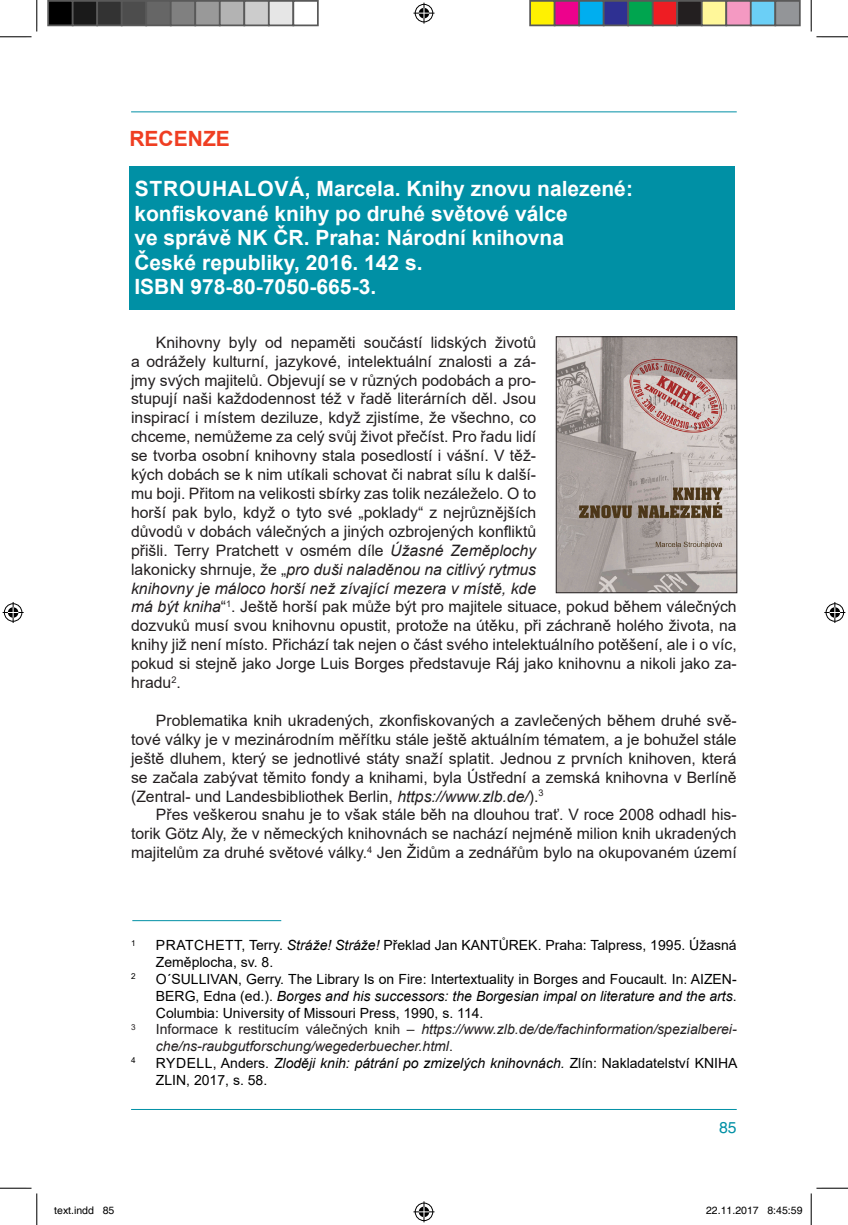
<style>
.page{position:relative;width:848px;height:1225px;background:#fff}
.page>*{position:absolute;margin:0;border:0;box-sizing:border-box;transform-origin:0 0}
.t1{font:700 21px "Arial";color:#fff}
.t2{font:700 21px "Arial";color:#ef3e22}
.t3{font:15.75px/18.9px "Arial";color:#231f20;text-align:justify}
.t4{font:15.75px "Helvetica CE";color:#0090a5}
.Endnote_text{font:14px/16.8px "Arial";color:#000}
.t5{font:italic 14px/16.8px "Arial";color:#231f20}
.t6{font:10.5px "Helvetica";color:#000}
.Endnote_text-2{font:8.22px "Arial";color:#000}
.t7{font:8.22px "Arial";color:#231f20}
.s1{font-style:italic}
.s2{font-style:normal}
</style>
<div class="page">
<hr style="left:131px;top:111px;width:605px;height:1px;background:#0090a5">
<hr style="left:131px;top:1108px;width:605px;height:1px;background:#0090a5">
<div style="left:129px;top:166px;width:606px;height:144px;background:#0090a5"></div>
<img style="left:558px;top:338px;width:176px;height:253px">
<div style="left:556px;top:336px;width:180px;height:257px;border:1px solid #231f20"></div>
<hr style="left:132px;top:920px;width:149px;height:1px;background:#0090a5">
<hr style="left:0;top:36px;width:32px;height:1px;background:#000">
<hr style="left:816px;top:36px;width:31px;height:1px;background:#000">
<hr style="left:0;top:1187px;width:32px;height:1px;background:#000">
<hr style="left:816px;top:1187px;width:31px;height:1px;background:#000">
<hr style="left:36px;top:0;width:1px;height:32px;background:#000">
<hr style="left:36px;top:1193px;width:1px;height:31px;background:#000">
<hr style="left:810px;top:0;width:1px;height:32px;background:#000">
<hr style="left:810px;top:1193px;width:1px;height:31px;background:#000">
<svg style="left:413px;top:3px;width:21px;height:21px"></svg>
<svg style="left:413px;top:1201px;width:21px;height:21px"></svg>
<svg style="left:3px;top:602px;width:21px;height:21px"></svg>
<svg style="left:824px;top:602px;width:21px;height:21px"></svg>
<div style="left:48px;top:1px;width:25px;height:24px;background:#000"></div>
<div style="left:47px;top:0;width:27px;height:26px;border:2px solid #595959"></div>
<div style="left:73px;top:1px;width:24px;height:24px;background:#1a1a1a"></div>
<div style="left:72px;top:0;width:26px;height:26px;border:2px solid #595959"></div>
<div style="left:97px;top:1px;width:25px;height:24px;background:#333"></div>
<div style="left:96px;top:0;width:26px;height:26px;border:2px solid #595959"></div>
<div style="left:122px;top:1px;width:24px;height:24px;background:#4d4d4d"></div>
<div style="left:121px;top:0;width:26px;height:26px;border:2px solid #595959"></div>
<div style="left:146px;top:1px;width:25px;height:24px;background:#666"></div>
<div style="left:145px;top:0;width:27px;height:26px;border:2px solid #595959"></div>
<div style="left:171px;top:1px;width:24px;height:24px;background:#808080"></div>
<div style="left:170px;top:0;width:26px;height:26px;border:2px solid #595959"></div>
<div style="left:195px;top:1px;width:25px;height:24px;background:#999"></div>
<div style="left:194px;top:0;width:26px;height:26px;border:2px solid #595959"></div>
<div style="left:220px;top:1px;width:24px;height:24px;background:#b3b3b3"></div>
<div style="left:219px;top:0;width:26px;height:26px;border:2px solid #595959"></div>
<div style="left:244px;top:1px;width:25px;height:24px;background:#ccc"></div>
<div style="left:243px;top:0;width:27px;height:26px;border:2px solid #595959"></div>
<div style="left:269px;top:1px;width:24px;height:24px;background:#e6e6e6"></div>
<div style="left:268px;top:0;width:26px;height:26px;border:2px solid #595959"></div>
<div style="left:292px;top:0;width:26px;height:26px;border:2px solid #595959"></div>
<div style="left:530px;top:1px;width:24px;height:24px;background:#fff101"></div>
<div style="left:529px;top:0;width:26px;height:26px;border:2px solid #595959"></div>
<div style="left:554px;top:1px;width:25px;height:24px;background:#ed028c"></div>
<div style="left:553px;top:0;width:27px;height:26px;border:2px solid #595959"></div>
<div style="left:579px;top:1px;width:24px;height:24px;background:#00aeef"></div>
<div style="left:578px;top:0;width:26px;height:26px;border:2px solid #595959"></div>
<div style="left:603px;top:1px;width:25px;height:24px;background:#2e3092"></div>
<div style="left:602px;top:0;width:27px;height:26px;border:2px solid #595959"></div>
<div style="left:628px;top:1px;width:24px;height:24px;background:#00a54f"></div>
<div style="left:627px;top:0;width:26px;height:26px;border:2px solid #595959"></div>
<div style="left:652px;top:1px;width:25px;height:24px;background:#ee1d23"></div>
<div style="left:651px;top:0;width:27px;height:26px;border:2px solid #595959"></div>
<div style="left:677px;top:1px;width:24px;height:24px;background:#231f20"></div>
<div style="left:676px;top:0;width:26px;height:26px;border:2px solid #595959"></div>
<div style="left:701px;top:1px;width:25px;height:24px;background:#fff79a"></div>
<div style="left:700px;top:0;width:27px;height:26px;border:2px solid #595959"></div>
<div style="left:726px;top:1px;width:24px;height:24px;background:#f499c2"></div>
<div style="left:725px;top:0;width:26px;height:26px;border:2px solid #595959"></div>
<div style="left:750px;top:1px;width:25px;height:24px;background:#6bcff6"></div>
<div style="left:749px;top:0;width:27px;height:26px;border:2px solid #595959"></div>
<div style="left:775px;top:1px;width:24px;height:24px;background:#939598"></div>
<div style="left:774px;top:0;width:26px;height:26px;border:2px solid #595959"></div>
<p class="t2" style="left:129px;top:124px;width:102px">RECENZE</p>
<p class="t1" style="left:135px;top:174px;width:499px">STROUHALOVÁ, Marcela. Knihy znovu nalezené:</p>
<p class="t1" style="left:134px;top:198px;width:434px">konfiskované knihy po druhé světové válce</p>
<p class="t1" style="left:134px;top:223px;width:431px">ve správě NK ČR. Praha: Národní knihovna</p>
<p class="t1" style="left:134px;top:247px;width:289px">České republiky, 2016. 142 s.</p>
<p class="t1" style="left:134px;top:272px;width:243px">ISBN 978-80-7050-665-3.</p>
<p class="t3" style="left:131px;top:332px;width:607px;text-align:left;text-indent:25px">Knihovny byly od nepaměti součástí lidských životů<br>a odrážely kulturní, jazykové, intelektuální znalosti a zá-<br>jmy svých majitelů. Objevují se v různých podobách a pro-<br>stupují naši každodennost též v řadě literárních děl. Jsou<br>inspirací i místem deziluze, když zjistíme, že všechno, co<br>chceme, nemůžeme za celý svůj život přečíst. Pro řadu lidí<br>se tvorba osobní knihovny stala posedlostí i vášní. V těž-<br>kých dobách se k nim utíkali schovat či nabrat sílu k další-<br>mu boji. Přitom na velikosti sbírky zas tolik nezáleželo. O to<br>horší pak bylo, když o tyto své „poklady“ z nejrůznějších<br>důvodů v dobách válečných a jiných ozbrojených konfliktů<br>přišli. Terry Pratchett v osmém díle <span class="s1">Úžasné Zeměplochy<br></span>lakonicky shrnuje, že „<span class="s1">pro duši naladěnou na citlivý rytmus<br>knihovny je máloco horší než zívající mezera v místě, kde<br>má být kniha</span>“<sup>1</sup>. Ještě horší pak může být pro majitele situace, pokud během válečných dozvuků musí svou knihovnu opustit, protože na útěku, při záchraně holého života, na knihy již není místo. Přichází tak nejen o část svého intelektuálního potěšení, ale i o víc, pokud si stejně jako Jorge Luis Borges představuje Ráj jako knihovnu a nikoli jako za&shy;hradu<sup>2</sup>.</p>
<p class="t3" style="left:131px;top:710px;width:607px;text-indent:25px">Problematika knih ukradených, zkonfiskovaných a zavlečených během druhé svě&shy;tové války je v mezinárodním měřítku stále ještě aktuálním tématem, a je bohužel stále ještě dluhem, který se jednotlivé státy snaží splatit. Jednou z prvních knihoven, která se začala zabývat těmito fondy a knihami, byla Ústřední a zemská knihovna v Berlíně (Zentral- und Landesbibliothek Berlin, <span class="s1">https://www.zlb.de/</span>).<sup>3</sup></p>
<p class="t3" style="left:131px;top:805px;width:607px;text-indent:25px">Přes veškerou snahu je to však stále běh na dlouhou trať. V roce 2008 odhadl his&shy;torik Götz Aly, že v německých knihovnách se nachází nejméně milion knih ukradených majitelům za druhé světové války.<sup>4</sup> Jen Židům a zednářům bylo na okupovaném území</p>
<p class="Endnote_text-2" style="left:131px;top:937px;width:6px">1</p>
<p class="Endnote_text" style="left:156px;top:936px;width:582px">PRATCHETT, Terry. <span class="s1">Stráže! Stráže!</span> Překlad Jan KANTŮREK. Praha: Talpress, 1995. Úžasná<br>Zeměplocha, sv. 8.</p>
<p class="Endnote_text-2" style="left:131px;top:970px;width:6px">2</p>
<p class="Endnote_text" style="left:156px;top:970px;width:582px;text-align:justify">O´SULLIVAN, Gerry. The Library Is on Fire: Intertextuality in Borges and Foucault. In: AIZEN-BERG, Edna (ed.). <span class="s1">Borges and his successors: the Borgesian impal on literature and the arts</span>.<br>Columbia: University of Missouri Press, 1990, s. 114.</p>
<p class="t7" style="left:131px;top:1021px;width:6px">3</p>
<p class="t5" style="left:156px;top:1021px;width:582px"><span class="s2">Informace k restitucím válečných knih –</span> https://www.zlb.de/de/fachinformation/spezialberei&shy;che/ns-raubgutforschung/wegederbuecher.html<span class="s2">.</span></p>
<p class="Endnote_text-2" style="left:131px;top:1054px;width:6px">4</p>
<p class="Endnote_text" style="left:156px;top:1054px;width:583px">RYDELL, Anders. <span class="s1">Zloději knih: pátrání po zmizelých knihovnách.</span> Zlín: Nakladatelství KNIHA<br>ZLIN, 2017, s. 58.</p>
<p class="t4" style="left:719px;top:1118px;width:19px">85</p>
<p class="t6" style="left:54px;top:1204px;width:62px">text.indd 85</p>
<p class="t6" style="left:706px;top:1204px;width:98px">22.11.2017 8:45:59</p>
</div>
